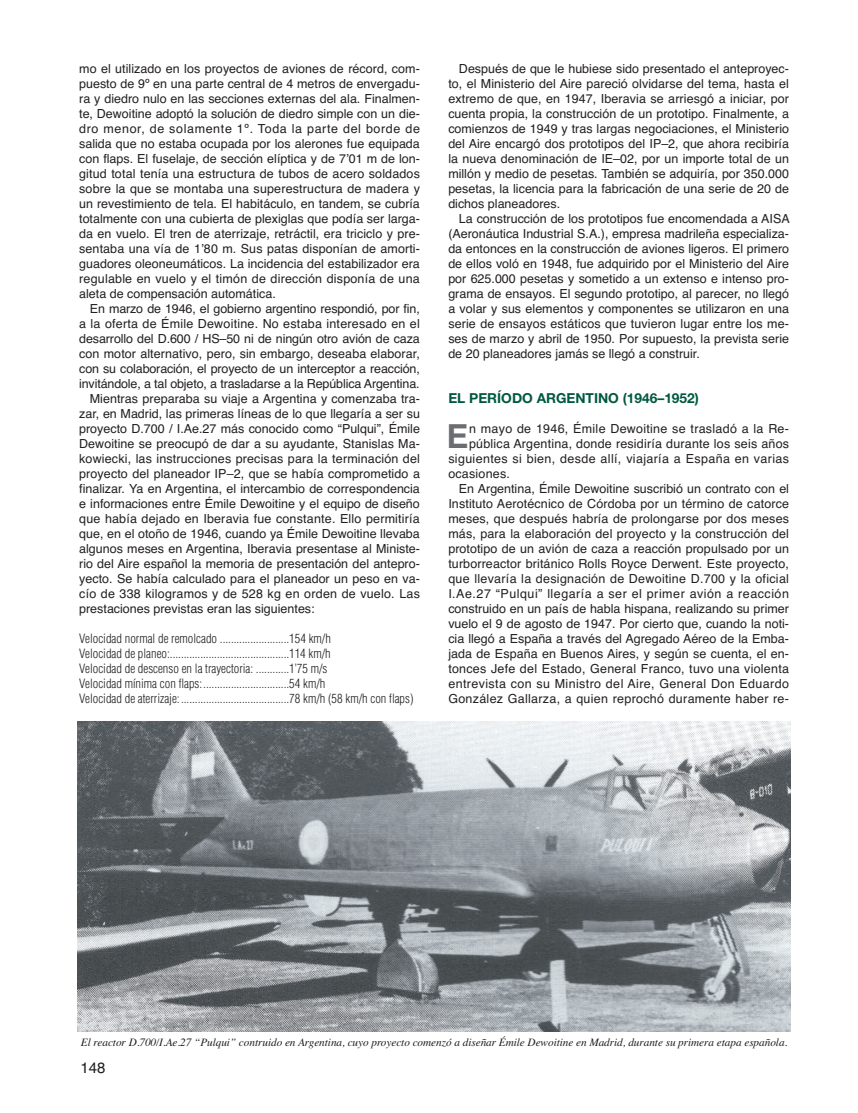
<style>
.page{position:relative;width:858px;height:1113px;background:#fff}
.page>*{position:absolute;margin:0;border:0;box-sizing:border-box;transform-origin:0 0}
.t1{font:700 33px "Helvetica";color:#6c6d70}
.t2{font:15px "Helvetica";color:#231f20}
.t3{font:700 13.75px "Helvetica Neue";color:#005840}
.t4{font:12.5px "Helvetica";color:#231f20}
.t5{font:300 condensed 12.5px/15px "Helvetica";color:#231f20}
.t6{font:12.5px "Helvetica";letter-spacing:.02em;color:#231f20}
.t7{font:12.5px "Helvetica";letter-spacing:.03em;color:#231f20}
.t8{font:12.5px "Helvetica";letter-spacing:.025em;color:#231f20}
.t9{font:12.5px "Helvetica";letter-spacing:.04em;color:#231f20}
.t10{font:12.5px "Helvetica";letter-spacing:.05em;color:#231f20}
.t11{font:italic 11.25px "Times";letter-spacing:-.005em;color:#231f20}
</style>
<div class="page">
<img style="left:78px;top:721px;width:712px;height:309px">
<p class="t4" style="left:79px;top:64px;width:342px">mo el utilizado en los proyectos de aviones de récord, com-</p>
<p class="t4" style="left:79px;top:79px;width:342px">puesto de 9º en una parte central de 4 metros de envergadu-</p>
<p class="t4" style="left:79px;top:94px;width:342px">ra y diedro nulo en las secciones externas del ala. Finalmen-</p>
<p class="t4" style="left:79px;top:109px;width:342px">te, Dewoitine adoptó la solución de diedro simple con un die-</p>
<p class="t10" style="left:79px;top:124px;width:342px">dro menor, de solamente 1º. Toda la parte del borde de</p>
<p class="t4" style="left:79px;top:139px;width:342px">salida que no estaba ocupada por los alerones fue equipada</p>
<p class="t4" style="left:79px;top:154px;width:342px">con flaps. El fuselaje, de sección elíptica y de 7ʼ01 m de lon-</p>
<p class="t4" style="left:79px;top:169px;width:342px">gitud total tenía una estructura de tubos de acero soldados</p>
<p class="t4" style="left:79px;top:184px;width:342px">sobre la que se montaba una superestructura de madera y</p>
<p class="t4" style="left:79px;top:199px;width:342px">un revestimiento de tela. El habitáculo, en tandem, se cubría</p>
<p class="t4" style="left:79px;top:214px;width:342px">totalmente con una cubierta de plexiglas que podía ser larga-</p>
<p class="t4" style="left:79px;top:229px;width:342px">da en vuelo. El tren de aterrizaje, retráctil, era triciclo y pre-</p>
<p class="t4" style="left:79px;top:244px;width:342px">sentaba una vía de 1ʼ80 m. Sus patas disponían de amorti-</p>
<p class="t4" style="left:79px;top:259px;width:342px">guadores oleoneumáticos. La incidencia del estabilizador era</p>
<p class="t4" style="left:79px;top:274px;width:342px">regulable en vuelo y el timón de dirección disponía de una</p>
<p class="t4" style="left:79px;top:289px;width:198px">aleta de compensación automática.</p>
<p class="t4" style="left:90px;top:304px;width:331px">En marzo de 1946, el gobierno argentino respondió, por fin,</p>
<p class="t6" style="left:79px;top:319px;width:342px">a la oferta de Émile Dewoitine. No estaba interesado en el</p>
<p class="t4" style="left:79px;top:334px;width:342px">desarrollo del D.600 / HS–50 ni de ningún otro avión de caza</p>
<p class="t4" style="left:79px;top:349px;width:342px">con motor alternativo, pero, sin embargo, deseaba elaborar,</p>
<p class="t4" style="left:79px;top:364px;width:342px">con su colaboración, el proyecto de un interceptor a reacción,</p>
<p class="t4" style="left:79px;top:379px;width:342px">invitándole, a tal objeto, a trasladarse a la República Argentina.</p>
<p class="t4" style="left:90px;top:394px;width:331px">Mientras preparaba su viaje a Argentina y comenzaba tra-</p>
<p class="t4" style="left:79px;top:409px;width:342px">zar, en Madrid, las primeras líneas de lo que llegaría a ser su</p>
<p class="t4" style="left:79px;top:424px;width:342px">proyecto D.700 / I.Ae.27 más conocido como “Pulqui”, Émile</p>
<p class="t4" style="left:79px;top:439px;width:342px">Dewoitine se preocupó de dar a su ayudante, Stanislas Ma-</p>
<p class="t4" style="left:79px;top:454px;width:342px">kowiecki, las instrucciones precisas para la terminación del</p>
<p class="t4" style="left:79px;top:469px;width:342px">proyecto del planeador IP–2, que se había comprometido a</p>
<p class="t4" style="left:79px;top:484px;width:342px">finalizar. Ya en Argentina, el intercambio de correspondencia</p>
<p class="t4" style="left:79px;top:499px;width:342px">e informaciones entre Émile Dewoitine y el equipo de diseño</p>
<p class="t4" style="left:79px;top:514px;width:342px">que había dejado en Iberavia fue constante. Ello permitiría</p>
<p class="t4" style="left:79px;top:529px;width:342px">que, en el otoño de 1946, cuando ya Émile Dewoitine llevaba</p>
<p class="t4" style="left:79px;top:544px;width:342px">algunos meses en Argentina, Iberavia presentase al Ministe-</p>
<p class="t4" style="left:79px;top:559px;width:342px">rio del Aire español la memoria de presentación del antepro-</p>
<p class="t4" style="left:79px;top:574px;width:342px">yecto. Se había calculado para el planeador un peso en va-</p>
<p class="t4" style="left:79px;top:589px;width:342px">cío de 338 kilogramos y de 528 kg en orden de vuelo. Las</p>
<p class="t4" style="left:79px;top:604px;width:237px">prestaciones previstas eran las siguientes:</p>
<p class="t5" style="left:79px;top:632px;width:336px">Velocidad normal de remolcado .........................154 km/h<br>Velocidad de planeo:...........................................114 km/h<br>Velocidad de descenso en la trayectoria: ............1’75 m/s<br>Velocidad mínima con flaps:...............................54 km/h<br>Velocidad de aterrizaje: .......................................78 km/h (58 km/h con flaps)</p>
<p class="t4" style="left:459px;top:64px;width:331px">Después de que le hubiese sido presentado el anteproyec-</p>
<p class="t4" style="left:448px;top:79px;width:342px">to, el Ministerio del Aire pareció olvidarse del tema, hasta el</p>
<p class="t4" style="left:448px;top:94px;width:342px">extremo de que, en 1947, Iberavia se arriesgó a iniciar, por</p>
<p class="t4" style="left:448px;top:109px;width:342px">cuenta propia, la construcción de un prototipo. Finalmente, a</p>
<p class="t4" style="left:448px;top:124px;width:342px">comienzos de 1949 y tras largas negociaciones, el Ministerio</p>
<p class="t4" style="left:448px;top:139px;width:342px">del Aire encargó dos prototipos del IP–2, que ahora recibiría</p>
<p class="t4" style="left:448px;top:154px;width:342px">la nueva denominación de IE–02, por un importe total de un</p>
<p class="t4" style="left:448px;top:169px;width:342px">millón y medio de pesetas. También se adquiría, por 350.000</p>
<p class="t4" style="left:448px;top:184px;width:342px">pesetas, la licencia para la fabricación de una serie de 20 de</p>
<p class="t4" style="left:448px;top:199px;width:113px">dichos planeadores.</p>
<p class="t4" style="left:459px;top:214px;width:332px">La construcción de los prototipos fue encomendada a AISA</p>
<p class="t4" style="left:448px;top:229px;width:342px">(Aeronáutica Industrial S.A.), empresa madrileña especializa-</p>
<p class="t4" style="left:448px;top:244px;width:342px">da entonces en la construcción de aviones ligeros. El primero</p>
<p class="t4" style="left:448px;top:259px;width:342px">de ellos voló en 1948, fue adquirido por el Ministerio del Aire</p>
<p class="t4" style="left:448px;top:274px;width:342px">por 625.000 pesetas y sometido a un extenso e intenso pro-</p>
<p class="t4" style="left:448px;top:289px;width:342px">grama de ensayos. El segundo prototipo, al parecer, no llegó</p>
<p class="t4" style="left:448px;top:304px;width:342px">a volar y sus elementos y componentes se utilizaron en una</p>
<p class="t4" style="left:448px;top:319px;width:342px">serie de ensayos estáticos que tuvieron lugar entre los me-</p>
<p class="t4" style="left:448px;top:334px;width:342px">ses de marzo y abril de 1950. Por supuesto, la prevista serie</p>
<p class="t4" style="left:448px;top:349px;width:253px">de 20 planeadores jamás se llegó a construir.</p>
<p class="t3" style="left:448px;top:393px;width:252px">EL PERÍODO ARGENTINO (1946–1952)</p>
<p class="t1" style="left:446px;top:424px;width:24px">E</p>
<p class="t6" style="left:469px;top:424px;width:321px">n mayo de 1946, Émile Dewoitine se trasladó a la Re-</p>
<p class="t4" style="left:469px;top:439px;width:321px">pública Argentina, donde residiría durante los seis años</p>
<p class="t7" style="left:448px;top:454px;width:342px">siguientes si bien, desde allí, viajaría a España en varias</p>
<p class="t4" style="left:448px;top:469px;width:63px">ocasiones.</p>
<p class="t4" style="left:459px;top:484px;width:331px">En Argentina, Émile Dewoitine suscribió un contrato con el</p>
<p class="t4" style="left:448px;top:499px;width:342px">Instituto Aerotécnico de Córdoba por un término de catorce</p>
<p class="t4" style="left:448px;top:514px;width:342px">meses, que después habría de prolongarse por dos meses</p>
<p class="t4" style="left:448px;top:529px;width:342px">más, para la elaboración del proyecto y la construcción del</p>
<p class="t4" style="left:448px;top:544px;width:342px">prototipo de un avión de caza a reacción propulsado por un</p>
<p class="t4" style="left:448px;top:559px;width:342px">turborreactor británico Rolls Royce Derwent. Este proyecto,</p>
<p class="t8" style="left:448px;top:574px;width:342px">que llevaría la designación de Dewoitine D.700 y la oficial</p>
<p class="t9" style="left:448px;top:589px;width:342px">I.Ae.27 “Pulqui” llegaría a ser el primer avión a reacción</p>
<p class="t4" style="left:448px;top:604px;width:342px">construido en un país de habla hispana, realizando su primer</p>
<p class="t4" style="left:448px;top:619px;width:342px">vuelo el 9 de agosto de 1947. Por cierto que, cuando la noti-</p>
<p class="t4" style="left:448px;top:634px;width:342px">cia llegó a España a través del Agregado Aéreo de la Emba-</p>
<p class="t4" style="left:448px;top:649px;width:342px">jada de España en Buenos Aires, y según se cuenta, el en-</p>
<p class="t6" style="left:448px;top:664px;width:342px">tonces Jefe del Estado, General Franco, tuvo una violenta</p>
<p class="t7" style="left:448px;top:679px;width:342px">entrevista con su Ministro del Aire, General Don Eduardo</p>
<p class="t8" style="left:448px;top:694px;width:342px">González Gallarza, a quien reprochó duramente haber re-</p>
<p class="t11" style="left:81px;top:1037px;width:708px">El reactor D.700/I.Ae.27 “Pulqui” contruido en Argentina, cuyo proyecto comenzó a diseñar Émile Dewoitine en Madrid, durante su primera etapa española.</p>
<p class="t2" style="left:80px;top:1061px;width:27px">148</p>
</div>
